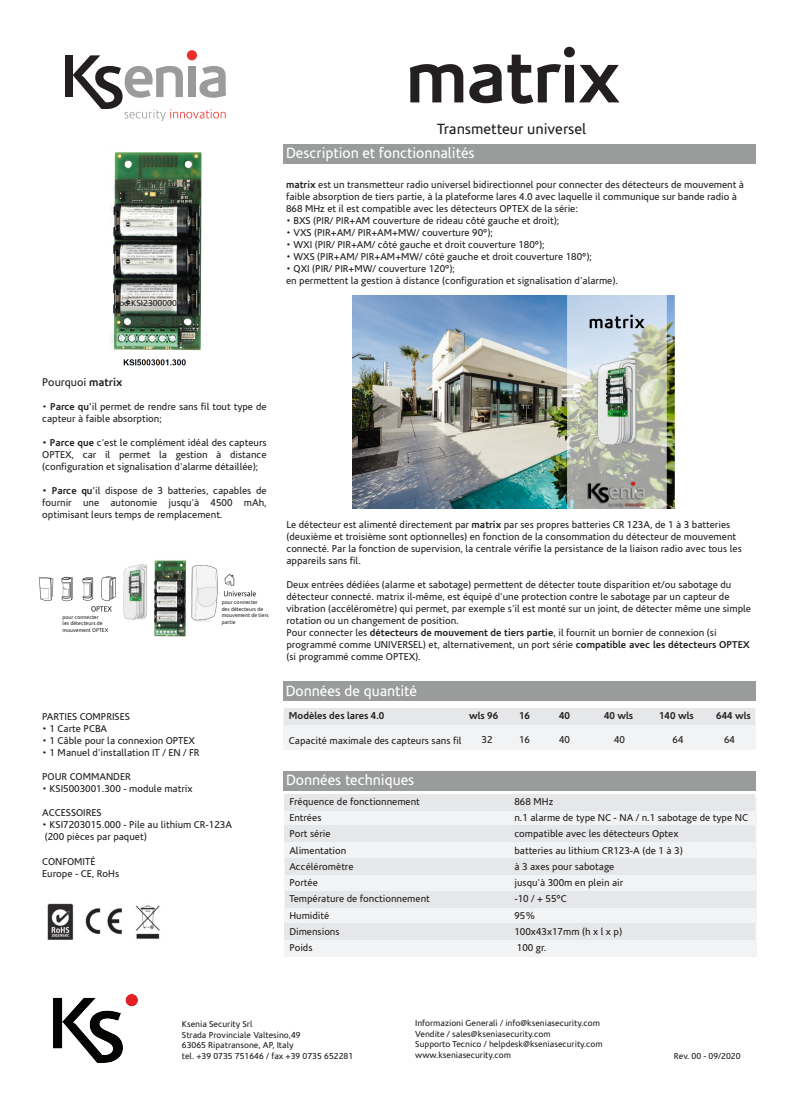
<style>
.page{position:relative;width:794px;height:1102px;background:#fff}
.page>*{position:absolute;margin:0;border:0;box-sizing:border-box;transform-origin:0 0}
.t1{font:700 75px "Corisande";letter-spacing:-.02em;color:#231f20}
.t2{font:15px "Corisande";color:#fff}
.t3{font:15px "Corisande";color:#231f20}
.t4{font:11.25px "Corisande";color:#231f20}
.t5{font:10px/12px "Corisande";color:#231f20}
.t6{font:700 10px "Corisande";color:#231f20}
.t7{font:8.75px/10.5px "Corisande";color:#231f20}
.t8{font:5.38px/6.5px "Corisande";color:#231f20}
.s1{font-weight:700}
</style>
<div class="page">
<div style="left:187px;top:50px;width:10px;height:10px;background:#eb2e2a;border-radius:50%"></div>
<div style="left:65px;top:55px;width:8px;height:42px;background:#231f20"></div>
<svg style="left:73px;top:55px;width:153px;height:66px"></svg>
<div style="left:283px;top:144px;width:472px;height:19px;background:#9a9c9c"></div>
<img style="left:111px;top:152px;width:91px;height:214px">
<img style="left:53px;top:994px;width:85px;height:68px">
<div style="left:284px;top:797px;width:472px;height:160px;background:#f2f3f4"></div>
<div style="left:283px;top:771px;width:472px;height:19px;background:#9a9c9c"></div>
<div style="left:284px;top:795px;width:471px;height:16px;background:#e6e7e9"></div>
<div style="left:284px;top:825px;width:470px;height:16px;background:#e6e7e9"></div>
<div style="left:285px;top:858px;width:471px;height:16px;background:#e6e7e9"></div>
<div style="left:285px;top:891px;width:470px;height:16px;background:#e6e7e9"></div>
<div style="left:284px;top:924px;width:470px;height:16px;background:#e6e7e9"></div>
<div style="left:283px;top:710px;width:472px;height:40px;background:#f2f3f4"></div>
<div style="left:284px;top:709px;width:471px;height:16px;background:#e6e7e9"></div>
<div style="left:283px;top:682px;width:472px;height:19px;background:#9a9c9c"></div>
<img style="left:47px;top:903px;width:113px;height:37px">
<img style="left:39px;top:560px;width:217px;height:77px">
<img style="left:352px;top:295px;width:322px;height:213px">
<h1 class="t1" style="left:405px;top:34px;width:216px">matrix</h1>
<h2 class="t3" style="left:437px;top:121px;width:151px">Transmetteur universel</h2>
<h2 class="t2" style="left:286px;top:145px;width:190px">Description et fonctionnalités</h2>
<p class="t7" style="left:115px;top:298px;width:80px">cod.KSI2300000.300</p>
<p class="t5" style="left:286px;top:179px;width:459px"><span class="s1">matrix</span> est un transmetteur radio universel bidirectionnel pour connecter des détecteurs de mouvement à faible absorption de tiers partie, à la plateforme lares 4.0 avec laquelle il communique sur bande radio à<br>868 MHz et il est compatible avec les détecteurs OPTEX de la série:</p>
<p class="t5" style="left:286px;top:215px;width:275px">• BXS (PIR/ PIR+AM couverture de rideau côté gauche et droit);</p>
<p class="t5" style="left:286px;top:227px;width:208px">• VXS (PIR+AM/ PIR+AM+MW/ couverture 90°);</p>
<p class="t5" style="left:286px;top:239px;width:260px">• WXI (PIR/ PIR+AM/ côté gauche et droit couverture 180°);</p>
<p class="t5" style="left:286px;top:251px;width:307px">• WXS (PIR+AM/ PIR+AM+MW/ côté gauche et droit couverture 180°);</p>
<p class="t5" style="left:286px;top:263px;width:333px">• QXI (PIR/ PIR+MW/ couverture 120°);<br>en permettent la gestion à distance (configuration et signalisation d'alarme).</p>
<p class="t4" style="left:42px;top:376px;width:82px">Pourquoi <span class="s1">matrix</span></p>
<p class="t5" style="left:42px;top:401px;width:226px">• <span class="s1">Parce qu'</span>il permet de rendre sans fil tout type de capteur à faible absorption;</p>
<p class="t5" style="left:42px;top:437px;width:226px;text-align:justify"><span class="s1">• Parce que</span> c'est le complément idéal des capteurs OPTEX, car il permet la gestion à distance (configuration et signalisation d'alarme détaillée);</p>
<p class="t5" style="left:42px;top:485px;width:226px;text-align:justify"><span class="s1">• Parce qu'</span>il dispose de 3 batteries, capables de fournir une autonomie jusqu’à 4500 mAh, optimisant leurs temps de remplacement.</p>
<p class="t8" style="left:63px;top:614px;width:47px">pour connecter<br>les détecteurs de mouvement OPTEX</p>
<p class="t8" style="left:222px;top:599px;width:49px">pour connecter<br>des détecteurs de mouvement de tiers partie</p>
<p class="t5" style="left:42px;top:711px;width:89px">PARTIES COMPRISES</p>
<p class="t5" style="left:42px;top:723px;width:66px">• 1 Carte PCBA</p>
<p class="t5" style="left:42px;top:735px;width:154px">• 1 Câble pour la connexion OPTEX</p>
<p class="t5" style="left:42px;top:747px;width:159px">• 1 Manuel d'installation IT / EN / FR</p>
<p class="t5" style="left:42px;top:771px;width:90px">POUR COMMANDER</p>
<p class="t5" style="left:42px;top:783px;width:152px">• KSI5003001.300 - module matrix</p>
<p class="t5" style="left:42px;top:807px;width:61px">ACCESSOIRES</p>
<p class="t5" style="left:42px;top:819px;width:191px">• KSI7203015.000 - Pile au lithium CR-123A (200 pièces par paquet)</p>
<p class="t5" style="left:42px;top:855px;width:78px">CONFOMITÉ<br>Europe - CE, RoHs</p>
<p class="t5" style="left:286px;top:519px;width:457px">Le détecteur est alimenté directement par <span class="s1">matrix</span> par ses propres batteries CR 123A, de 1 à 3 batteries (deuxième et troisième sont optionnelles) en fonction de la consommation du détecteur de mouvement connecté. Par la fonction de supervision, la centrale vérifie la persistance de la liaison radio avec tous les appareils sans fil.</p>
<p class="t5" style="left:286px;top:579px;width:466px">Deux entrées dédiées (alarme et sabotage) permettent de détecter toute disparition et/ou sabotage du détecteur connecté. matrix il-même, est équipé d'une protection contre le sabotage par un capteur de vibration (accéléromètre) qui permet, par exemple s'il est monté sur un joint, de détecter même une simple rotation ou un changement de position.<br>Pour connecter les <span class="s1">détecteurs de mouvement de tiers partie</span>, il fournit un bornier de connexion (si programmé comme UNIVERSEL) et, alternativement, un port série <span class="s1">compatible avec les détecteurs OPTEX </span>(si programmé comme OPTEX).</p>
<h2 class="t2" style="left:286px;top:682px;width:133px">Données de quantité</h2>
<p class="t6" style="left:289px;top:710px;width:97px">Modèles des lares 4.0</p>
<p class="t6" style="left:469px;top:710px;width:31px">wls 96</p>
<p class="t6" style="left:519px;top:710px;width:13px">16</p>
<p class="t6" style="left:559px;top:710px;width:12px">40</p>
<p class="t6" style="left:604px;top:710px;width:31px">40 wls</p>
<p class="t6" style="left:659px;top:710px;width:36px">140 wls</p>
<p class="t6" style="left:716px;top:710px;width:36px">644 wls</p>
<p class="t5" style="left:289px;top:735px;width:174px">Capacité maximale des capteurs sans fil</p>
<p class="t5" style="left:481px;top:734px;width:13px">32</p>
<p class="t5" style="left:519px;top:734px;width:13px">16</p>
<p class="t5" style="left:559px;top:734px;width:13px">40</p>
<p class="t5" style="left:614px;top:734px;width:13px">40</p>
<p class="t5" style="left:672px;top:734px;width:13px">64</p>
<p class="t5" style="left:724px;top:734px;width:13px">64</p>
<h2 class="t2" style="left:286px;top:772px;width:130px">Données techniques</h2>
<p class="t5" style="left:289px;top:796px;width:132px">Fréquence de fonctionnement</p>
<p class="t5" style="left:514px;top:796px;width:40px">868 MHz</p>
<p class="t5" style="left:289px;top:812px;width:34px">Entrées</p>
<p class="t5" style="left:514px;top:812px;width:235px">n.1 alarme de type NC - NA / n.1 sabotage de type NC</p>
<p class="t5" style="left:289px;top:828px;width:43px">Port série</p>
<p class="t5" style="left:514px;top:828px;width:166px">compatible avec les détecteurs Optex</p>
<p class="t5" style="left:289px;top:844px;width:58px">Alimentation</p>
<p class="t5" style="left:514px;top:844px;width:170px">batteries au lithium CR123-A (de 1 à 3)</p>
<p class="t5" style="left:289px;top:861px;width:66px">Accéléromètre</p>
<p class="t5" style="left:514px;top:861px;width:101px">à 3 axes pour sabotage</p>
<p class="t5" style="left:289px;top:877px;width:30px">Portée</p>
<p class="t5" style="left:514px;top:877px;width:110px">jusqu'à 300m en plein air</p>
<p class="t5" style="left:289px;top:893px;width:142px">Température de fonctionnement</p>
<p class="t5" style="left:514px;top:893px;width:54px">-10 / + 55°C</p>
<p class="t5" style="left:289px;top:909px;width:41px">Humidité</p>
<p class="t5" style="left:514px;top:909px;width:22px">95%</p>
<p class="t5" style="left:289px;top:926px;width:52px">Dimensions</p>
<p class="t5" style="left:514px;top:926px;width:109px">100x43x17mm (h x l x p)</p>
<p class="t5" style="left:289px;top:942px;width:25px">Poids</p>
<p class="t5" style="left:517px;top:942px;width:31px">100 gr.</p>
<p class="t7" style="left:182px;top:1019px;width:173px">Ksenia Security Srl<br>Strada Provinciale Valtesino,49<br>63065 Ripatransone, AP, Italy<br>tel. +39 0735 751646 / fax +39 0735 652281</p>
<p class="t7" style="left:415px;top:1018px;width:189px">Informazioni Generali / info@kseniasecurity.com Vendite / sales@kseniasecurity.com<br>Supporto Tecnico / helpdesk@kseniasecurity.com www.kseniasecurity.com</p>
<p class="t7" style="left:674px;top:1051px;width:68px">Rev. 00 - 09/2020</p>
</div>
